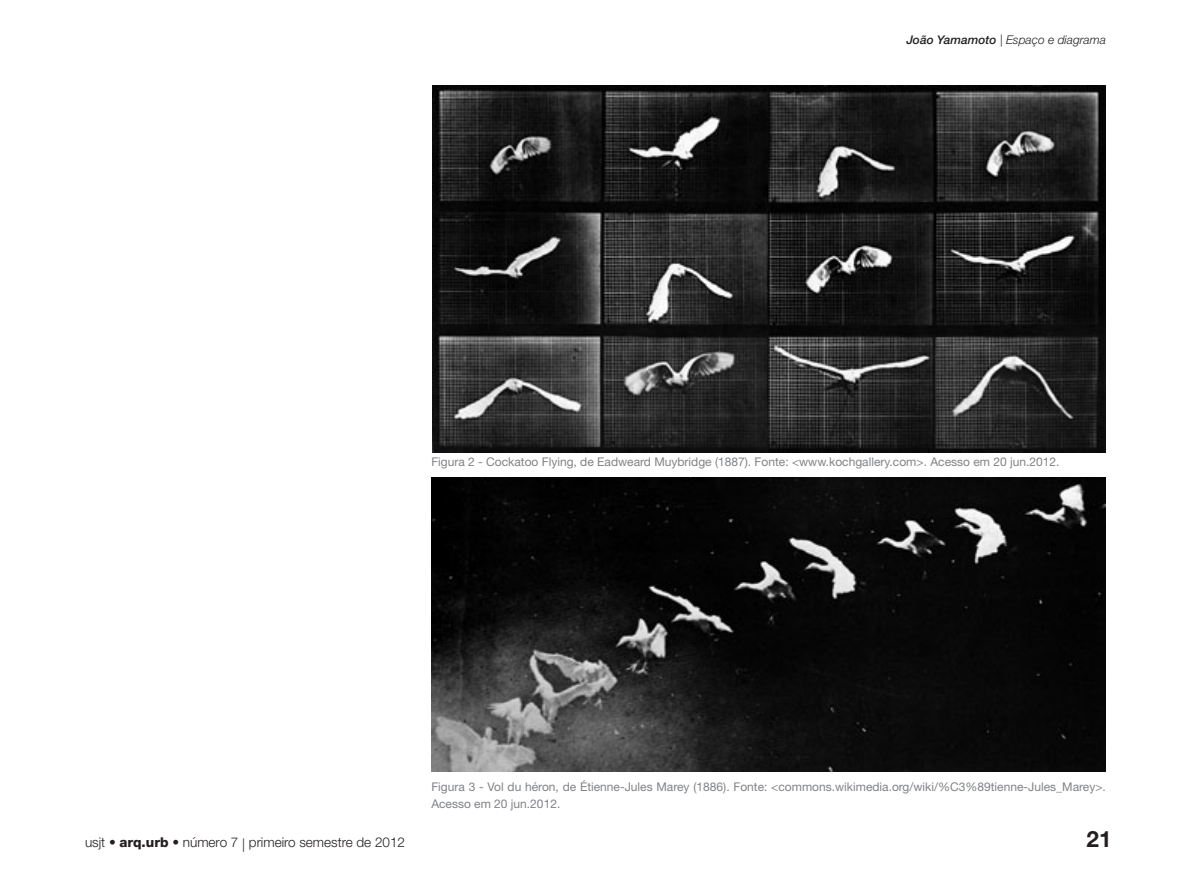
<style>
.page{position:relative;width:1191px;height:893px;background:#fff}
.page>*{position:absolute;margin:0;border:0;box-sizing:border-box;transform-origin:0 0}
.t1{font:700 22.5px "Helvetica Neue LT Std";color:#231f20}
.t2{font:300 13.5px "Helvetica Neue LT Std";color:#231f20}
.Legenda{font:12px/16.5px "Helvetica Neue LT Std";color:#808285}
.t3{font:italic 300 12px "Helvetica Neue LT Std";color:#231f20}
.s1{font-weight:500}
.s2{font-weight:800}
</style>
<div class="page">
<img style="left:431px;top:477px;width:674px;height:295px">
<img style="left:432px;top:85px;width:673px;height:368px">
<p class="t3" style="left:906px;top:33px;width:201px"><span class="s1">João Yamamoto</span> | Espaço e diagrama</p>
<p class="Legenda" style="left:431px;top:453px;width:629px">Figura 2 - Cockatoo Flying, de Eadweard Muybridge (1887). Fonte: &lt;www.kochgallery.com&gt;. Acesso em 20 jun.2012.</p>
<p class="Legenda" style="left:431px;top:779px;width:676px">Figura 3 - Vol du héron, de Étienne-Jules Marey (1886). Fonte: &lt;commons.wikimedia.org/wiki/%C3%89tienne-Jules_Marey&gt;.<br>Acesso em 20 jun.2012.</p>
<p class="t2" style="left:85px;top:834px;width:321px">usjt • <span class="s2">arq.urb</span> • número 7 | primeiro semestre de 2012</p>
<h1 class="t1" style="left:1086px;top:825px;width:27px">21</h1>
</div>
